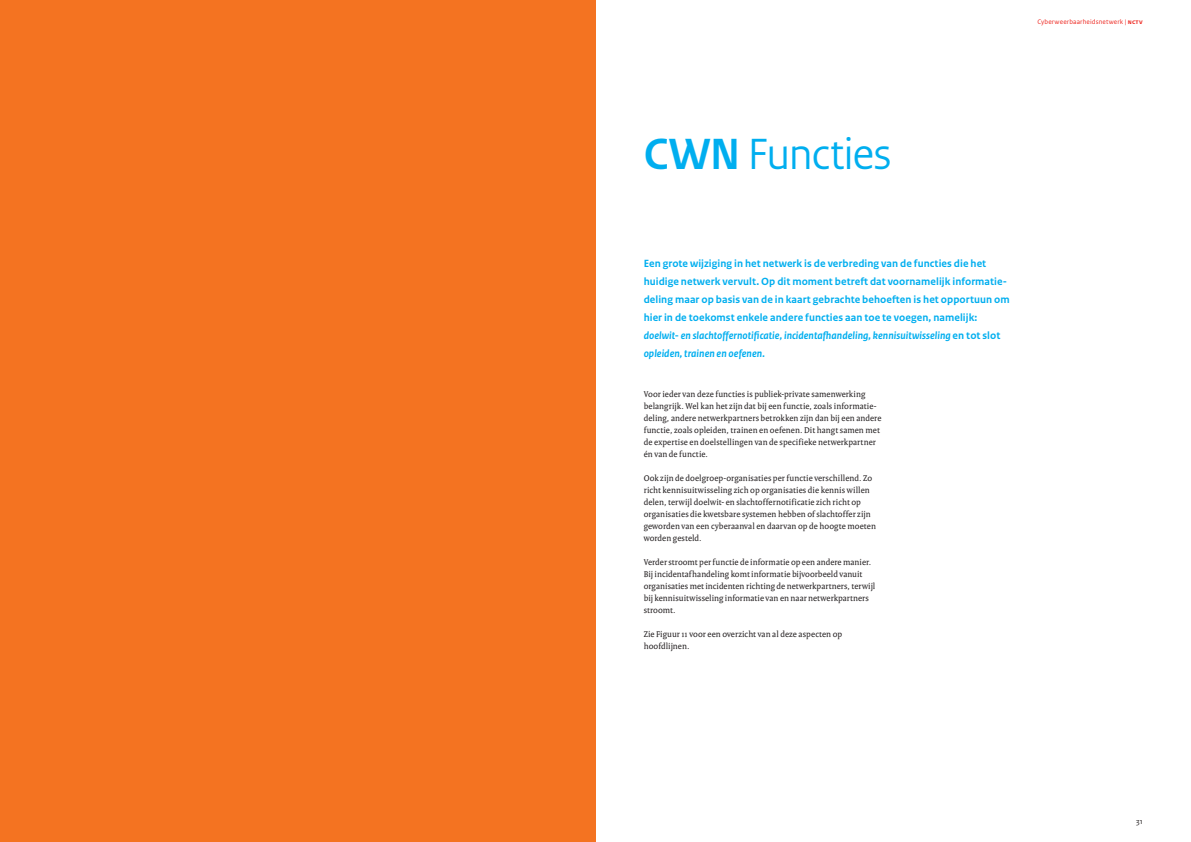
<style>
.page{position:relative;width:1191px;height:842px;background:#fff}
.page>*{position:absolute;margin:0;border:0;box-sizing:border-box;transform-origin:0 0}
.H2_NCTV_HOOFDSTUKKOP{font:46px "Rijksoverheid Sans Heading";letter-spacing:-.015em;color:#00aeef}
.NCTV_INLEIDING_-_A4_1_1{font:700 11px/18px "Rijksoverheid Sans Text";letter-spacing:.005em;color:#00aeef}
.P_NCTV_BROOD_SERIF{font:9px/12px "Rijksoverheid Serif";letter-spacing:.005em;color:#231f20}
.t1{font:8px "Rijksoverheid Sans Text";color:#231f20}
.t2{font:7px "Rijksoverheid Sans Text";letter-spacing:.02em;color:#ee2a23}
.s1{font-weight:700}
.s2{font-style:italic}
</style>
<div class="page">
<div style="left:0;top:0;width:595px;height:842px;background:#f47321"></div>
<p class="t2" style="left:1037px;top:18px;width:107px">Cyberweerbaarheidsnetwerk | <span class="s1">nctv</span></p>
<h2 class="H2_NCTV_HOOFDSTUKKOP" style="left:643px;top:128px;width:249px"><span class="s1">CWN</span> Functies</h2>
<p class="NCTV_INLEIDING_-_A4_1_1" style="left:643px;top:254px;width:367px">Een grote wijziging in het netwerk is de verbreding van de functies die het huidige netwerk vervult. Op dit moment betreft dat voornamelijk informatie&shy;deling maar op basis van de in kaart gebrachte behoeften is het opportuun om hier in de toekomst enkele andere functies aan toe te voegen, namelijk: <span class="s2">doelwit- en slachtoffernotificatie, incidentafhandeling, kennisuitwisseling</span> en tot slot <span class="s2">opleiden, trainen en oefenen.</span></p>
<p class="P_NCTV_BROOD_SERIF" style="left:643px;top:388px;width:239px">Voor ieder van deze functies is publiek-private samenwerking belangrijk. Wel kan het zijn dat bij een functie, zoals informatie&shy;deling, andere netwerkpartners betrokken zijn dan bij een andere functie, zoals opleiden, trainen en oefenen. Dit hangt samen met de expertise en doelstellingen van de specifieke netwerkpartner én van de functie.</p>
<p class="P_NCTV_BROOD_SERIF" style="left:643px;top:472px;width:234px">Ook zijn de doelgroep-organisaties per functie verschillend. Zo richt kennisuitwisseling zich op organisaties die kennis willen delen, terwijl doelwit- en slachtoffernotificatie zich richt op organisaties die kwetsbare systemen hebben of slachtoffer zijn geworden van een cyberaanval en daarvan op de hoogte moeten worden gesteld.</p>
<p class="P_NCTV_BROOD_SERIF" style="left:643px;top:556px;width:233px">Verder stroomt per functie de informatie op een andere manier.<br>Bij incidentafhandeling komt informatie bijvoorbeeld vanuit organisaties met incidenten richting de netwerkpartners, terwijl bij kennisuitwisseling informatie van en naar netwerkpartners stroomt.</p>
<p class="P_NCTV_BROOD_SERIF" style="left:643px;top:628px;width:200px">Zie Figuur 11 voor een overzicht van al deze aspecten op hoofdlijnen.</p>
<p class="t1" style="left:1136px;top:816px;width:8px">31</p>
</div>
